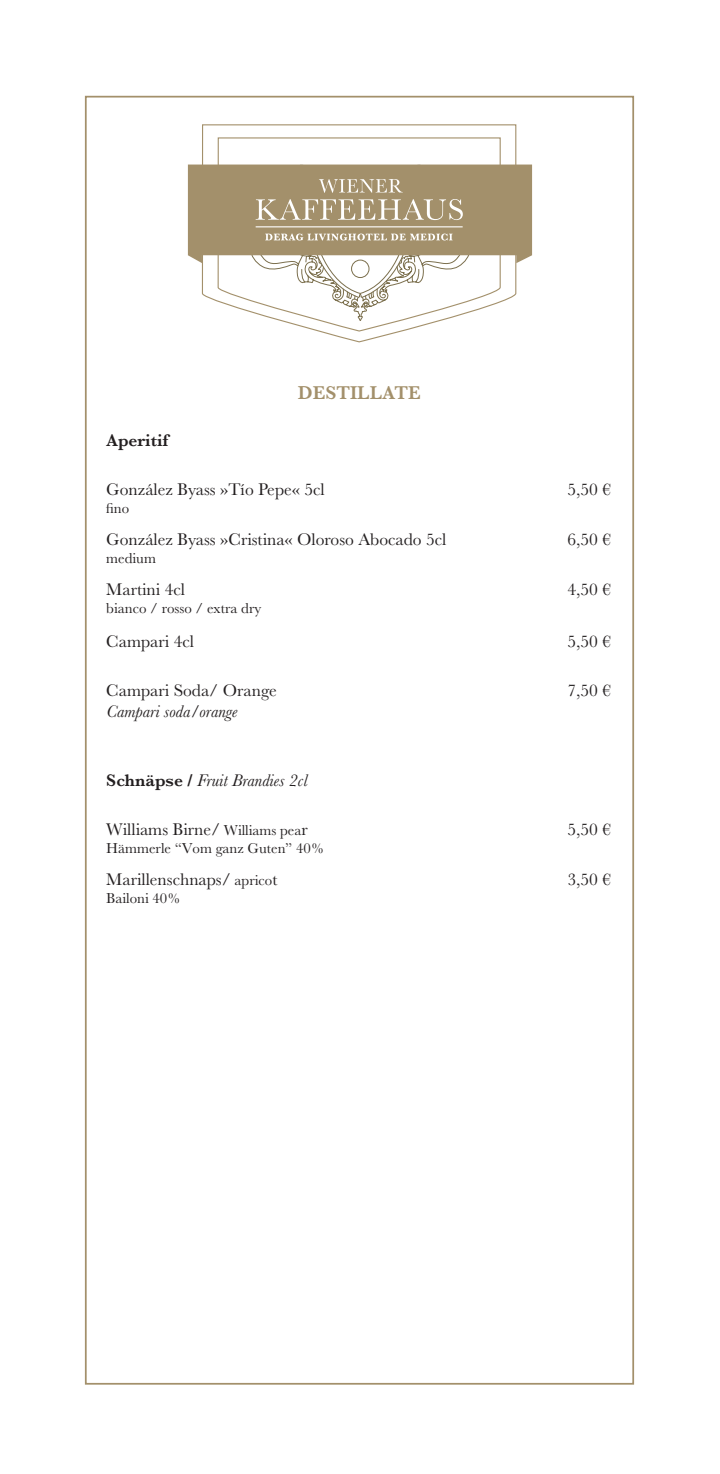
<style>
.page{position:relative;width:720px;height:1474px;background:#fff}
.page>*{position:absolute;margin:0;border:0;box-sizing:border-box;transform-origin:0 0}
.t1{font:600 19.25px "Baskerville MT Pro";color:#a3906b}
.t2{font:17.5px "Baskerville MT Pro";color:#231f20}
.t3{font:italic 17.5px "Baskerville MT Pro";color:#231f20}
.t4{font:600 17.5px "Baskerville MT Pro";color:#231f20}
.t5{font:14.88px "Baskerville MT Pro";color:#231f20}
.s1{font-weight:600;font-style:normal}
.s2{font-size:14.88px}
</style>
<div class="page">
<svg style="left:202px;top:124px;width:314px;height:218px"></svg>
<svg style="left:217px;top:137px;width:284px;height:195px"></svg>
<svg style="left:188px;top:164px;width:344px;height:159px"></svg>
<hr style="left:255px;top:226px;width:207px;height:1px;background:#fff">
<p class="t1" style="left:298px;top:382px;width:124px">DESTILLATE</p>
<p class="t4" style="left:106px;top:430px;width:64px">Aperitif</p>
<p class="t2" style="left:106px;top:479px;width:220px">González Byass »Tío Pepe« 5cl</p>
<p class="t5" style="left:106px;top:500px;width:24px">fino</p>
<p class="t2" style="left:106px;top:529px;width:341px">González Byass »Cristina« Oloroso Abocado 5cl</p>
<p class="t5" style="left:106px;top:549px;width:51px">medium</p>
<p class="t2" style="left:106px;top:579px;width:80px">Martini 4cl</p>
<p class="t5" style="left:106px;top:599px;width:156px">bianco / rosso / extra dry</p>
<p class="t2" style="left:567px;top:479px;width:45px">5,50 €</p>
<p class="t2" style="left:567px;top:529px;width:45px">6,50 €</p>
<p class="t2" style="left:567px;top:579px;width:45px">4,50 €</p>
<p class="t2" style="left:106px;top:631px;width:89px">Campari 4cl</p>
<p class="t2" style="left:567px;top:631px;width:45px">5,50 €</p>
<p class="t2" style="left:106px;top:680px;width:172px">Campari Soda/ Orange</p>
<p class="t3" style="left:106px;top:701px;width:132px">Campari soda/orange</p>
<p class="t2" style="left:567px;top:680px;width:45px">7,50 €</p>
<p class="t3" style="left:106px;top:769px;width:202px"><span class="s1">Schnäpse /</span> Fruit Brandies 2cl</p>
<p class="t2" style="left:106px;top:819px;width:203px">Williams Birne/ <span class="s2">Williams pea</span>r</p>
<p class="t5" style="left:106px;top:839px;width:219px">Hämmerle “Vom ganz Guten” 40%</p>
<p class="t2" style="left:106px;top:869px;width:172px">Marillenschnaps/ <span class="s2">aprico</span>t</p>
<p class="t5" style="left:106px;top:889px;width:76px">Bailoni 40%</p>
<p class="t2" style="left:567px;top:819px;width:45px">5,50 €</p>
<p class="t2" style="left:567px;top:869px;width:45px">3,50 €</p>
</div>
